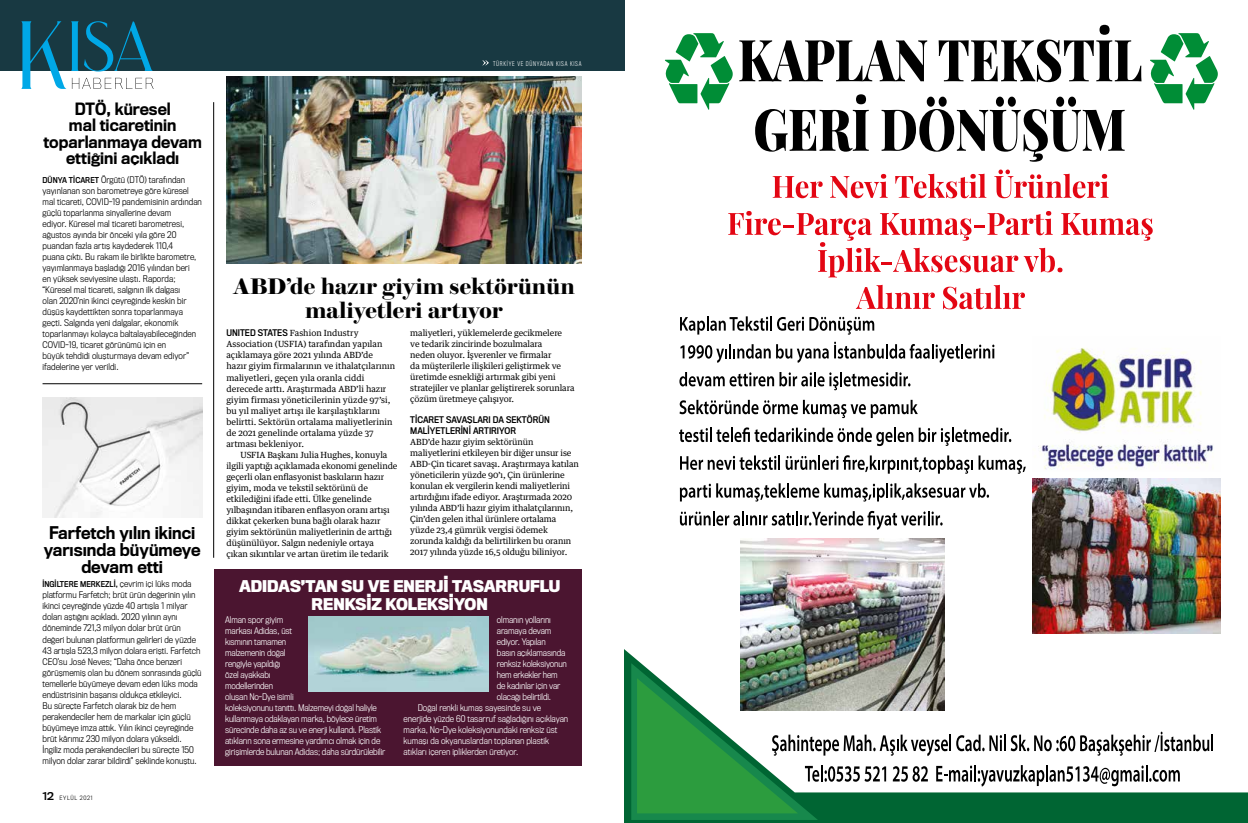
<style>
.page{position:relative;width:1248px;height:823px;background:#fff}
.page>*{position:absolute;margin:0;border:0;box-sizing:border-box;transform-origin:0 0}
.t1{font:700 22.4px/24.4px "Brunel Deck";color:#000;text-align:center}
.t2{font:500 16.2px/17px "Titling Gothic FB Narrow";color:#000;text-align:center}
.t3{font:500 15.7px/16.5px "Titling Gothic FB Narrow";color:#000;text-align:center}
.t4{font:700 15px/17.9px "Titling Gothic FB Narrow";color:#fff;text-align:center}
.t5{font:8.5px/11px "Guardian Text Egyp";letter-spacing:-.01em;color:#000}
.t6{font:300 8.5px/11px "Titling Gothic FB Narrow";letter-spacing:.005em;color:#000}
.t7{font:300 8.5px/11px "Titling Gothic FB Narrow";letter-spacing:-.01em;color:#fff}
.t8{font:8.5px/11px "Titling Gothic FB Narrow Standard";color:#000}
.t9{font:7.5px "Titling Gothic FB Narrow Standard";letter-spacing:.005em;color:#000}
.t10{font:300 6px "Titling Gothic FB Cond";letter-spacing:.12em;color:#fff}
.t11{font:300 5.5px "Titling Gothic FB Narrow";letter-spacing:.12em;color:#000}
.s1{font-family:"Titling Gothic FB Narrow Standard";font-weight:400;font-size:7.5px}
.s2{font-family:"Titling Gothic FB Narrow";font-weight:300;font-size:8.5px}
.s3{font-family:"Titling Gothic FB Normal Standard";font-weight:400;font-size:10px}
.s4{font-family:"Titling Gothic FB Narrow Standard"}
</style>
<div class="page">
<div style="left:0;top:0;width:624px;height:71px;background:#183942"></div>
<svg style="left:482px;top:60px;width:6px;height:6px"></svg>
<svg style="left:21px;top:21px;width:133px;height:68px"></svg>
<div style="left:214px;top:569px;width:367px;height:196px;background:#4b1530"></div>
<img style="left:226px;top:77px;width:355px;height:187px">
<hr style="left:213px;top:102px;width:1px;height:455px;background:#000">
<hr style="left:43px;top:383px;width:159px;height:1px;background:#000">
<img style="left:43px;top:398px;width:159px;height:119px">
<img style="left:308px;top:616px;width:180px;height:75px">
<img style="left:624px;top:0;width:623px;height:822px">
<h3 class="t3" style="left:43px;top:100px;width:160px">DTÖ, küresel<br>mal ticaretinin toparlanmaya devam ettiğini açıkladı</h3>
<p class="t6" style="left:43px;top:174px;width:161px"><span class="s1">DÜNYA TICARET</span> Örgütü (DTÖ) tarafından yayınlanan son barometreye göre küresel mal ticareti, COVID-19 pandemisinin ardından güçlü toparlanma sinyallerine devam<br>ediyor. Küresel mal ticareti barometresi, ağustos ayında bir önceki yıla göre 20 puandan fazla artış kaydederek 110,4<br>puana çıktı. Bu rakam ile birlikte barometre, yayımlanmaya başladığı 2016 yılından beri<br>en yüksek seviyesine ulaştı. Raporda; “Küresel mal ticareti, salgının ilk dalgası<br>olan 2020’nin ikinci çeyreğinde keskin bir düşüş kaydettikten sonra toparlanmaya geçti. Salgında yeni dalgalar, ekonomik toparlanmayı kolayca baltalayabileceğinden COVID-19, ticaret görünümü için en<br>büyük tehdidi oluşturmaya devam ediyor” ifadelerine yer verildi.</p>
<h2 class="t2" style="left:44px;top:524px;width:158px">Farfetch yılın ikinci yarısında büyümeye devam etti</h2>
<p class="t9" style="left:43px;top:579px;width:150px">İNGILTERE MERKEZLI, <span class="s2">çevrim içi lüks moda</span></p>
<p class="t6" style="left:43px;top:589px;width:160px">platformu Farfetch; brüt ürün değerinin yılın ikinci çeyreğinde yüzde 40 artışla 1 milyar doları aştığını açıkladı. 2020 yılının aynı döneminde 721,3 milyon dolar brüt ürün değeri bulunan platformun gelirleri de yüzde 43 artışla 523,3 milyon dolara erişti. Farfetch CEO’su José Neves; “Daha önce benzeri görüşmemiş olan bu dönem sonrasında güçlü temellerle büyümeye devam eden lüks moda endüstrisinin başarısı oldukça etkileyici.<br>Bu süreçte Farfetch olarak biz de hem perakendeciler hem de markalar için güçlü büyümeye imza attık. Yılın ikinci çeyreğinde brüt kârımız 230 milyon dolara yükseldi.<br>İngiliz moda perakendecileri bu süreçte 150 milyon dolar zarar bildirdi” şeklinde konuştu.</p>
<p class="t11" style="left:43px;top:794px;width:52px"><span class="s3">12</span> EYLÜL 2021</p>
<p class="t10" style="left:493px;top:60px;width:90px">TÜRKİYE VE DÜNYADAN KISA KISA</p>
<h1 class="t1" style="left:233px;top:274px;width:343px">ABD’de hazır giyim sektörünün maliyetleri artıyor</h1>
<p class="t5" style="left:226px;top:327px;width:170px"><span class="s4">UNITED STATES</span> Fashion Industry Association (USFIA) tarafından yapılan açıklamaya göre 2021 yılında ABD’de hazır giyim firmalarının ve ithalatçılarının maliyetleri, geçen yıla oranla ciddi derecede arttı. Araştırmada ABD’li hazır giyim firması yöneticilerinin yüzde 97’si, bu yıl maliyet artışı ile karşılaştıklarını belirtti. Sektörün ortalama maliyetlerinin de 2021 genelinde ortalama yüzde 37 artması bekleniyor.</p>
<p class="t5" style="left:226px;top:448px;width:173px;text-indent:14px">USFIA Başkanı Julia Hughes, konuyla ilgili yaptığı açıklamada ekonomi genelinde geçerli olan enflasyonist baskıların hazır giyim, moda ve tekstil sektörünü de etkilediğini ifade etti. Ülke genelinde yılbaşından itibaren enflasyon oranı artışı dikkat çekerken buna bağlı olarak hazır giyim sektörünün maliyetlerinin de arttığı düşünülüyor. Salgın nedeniyle ortaya çıkan sıkıntılar ve artan üretim ile tedarik</p>
<p class="t5" style="left:410px;top:327px;width:166px">maliyetleri, yüklemelerde gecikmelere<br>ve tedarik zincirinde bozulmalara<br>neden oluyor. İşverenler ve firmalar<br>da müşterilerle ilişkileri geliştirmek ve üretimde esnekliği artırmak gibi yeni stratejiler ve planlar geliştirerek sorunlara çözüm üretmeye çalışıyor.</p>
<p class="t8" style="left:410px;top:414px;width:141px">TİCARET SAVAŞLARI DA SEKTÖRÜN<br>MALİYETLERİNİ ARTIRIYOR</p>
<p class="t5" style="left:410px;top:435px;width:170px">ABD’de hazır giyim sektörünün maliyetlerini etkileyen bir diğer unsur ise ABD-Çin ticaret savaşı. Araştırmaya katılan yöneticilerin yüzde 90’ı, Çin ürünlerine konulan ek vergilerin kendi maliyetlerini artırdığını ifade ediyor. Araştırmada 2020 yılında ABD’li hazır giyim ithalatçılarının, Çin’den gelen ithal ürünlere ortalama yüzde 23,4 gümrük vergisi ödemek zorunda kaldığı da belirtilirken bu oranın 2017 yılında yüzde 16,5 olduğu biliniyor.</p>
<h3 class="t4" style="left:239px;top:575px;width:323px">ADIDAS’TAN SU VE ENERJI TASARRUFLU<br>RENKSIZ KOLEKSIYON</h3>
<p class="t7" style="left:225px;top:614px;width:162px">Alman spor giyim<br>markası Adidas, üst<br>kısmının tamamen<br>malzemenin doğal<br>rengiyle yapıldığı<br>özel ayakkabı<br>modellerinden<br>oluşan No-Dye isimli<br>koleksiyonunu tanıttı. Malzemeyi doğal haliyle kullanmaya odaklayan marka, böylece üretim sürecinde daha az su ve enerji kullandı. Plastik atıkların sona ermesine yardımcı olmak için de girişimlerde bulunan Adidas; daha sürdürülebilir</p>
<p class="t7" style="left:497px;top:614px;width:55px">olmanın yollarını</p>
<p class="t7" style="left:497px;top:625px;width:56px">aramaya devam</p>
<p class="t7" style="left:497px;top:636px;width:50px">ediyor. Yapılan</p>
<p class="t7" style="left:497px;top:647px;width:70px">basın açıklamasında</p>
<p class="t7" style="left:497px;top:658px;width:71px">renksiz koleksiyonun</p>
<p class="t7" style="left:497px;top:669px;width:62px">hem erkekler hem</p>
<p class="t7" style="left:497px;top:680px;width:65px">de kadınlar için var</p>
<p class="t7" style="left:497px;top:691px;width:56px">olacağı belirtildi.</p>
<p class="t7" style="left:418px;top:702px;width:125px">Doğal renkli kumaş sayesinde su ve</p>
<p class="t7" style="left:403px;top:713px;width:166px">enerjide yüzde 60 tasarruf sağladığını açıklayan</p>
<p class="t7" style="left:403px;top:724px;width:155px">marka, No-Dye koleksiyonundaki renksiz üst</p>
<p class="t7" style="left:403px;top:735px;width:147px">kumaşı da okyanuslardan toplanan plastik</p>
<p class="t7" style="left:403px;top:746px;width:116px">atıkları içeren ipliklerden üretiyor.</p>
</div>
